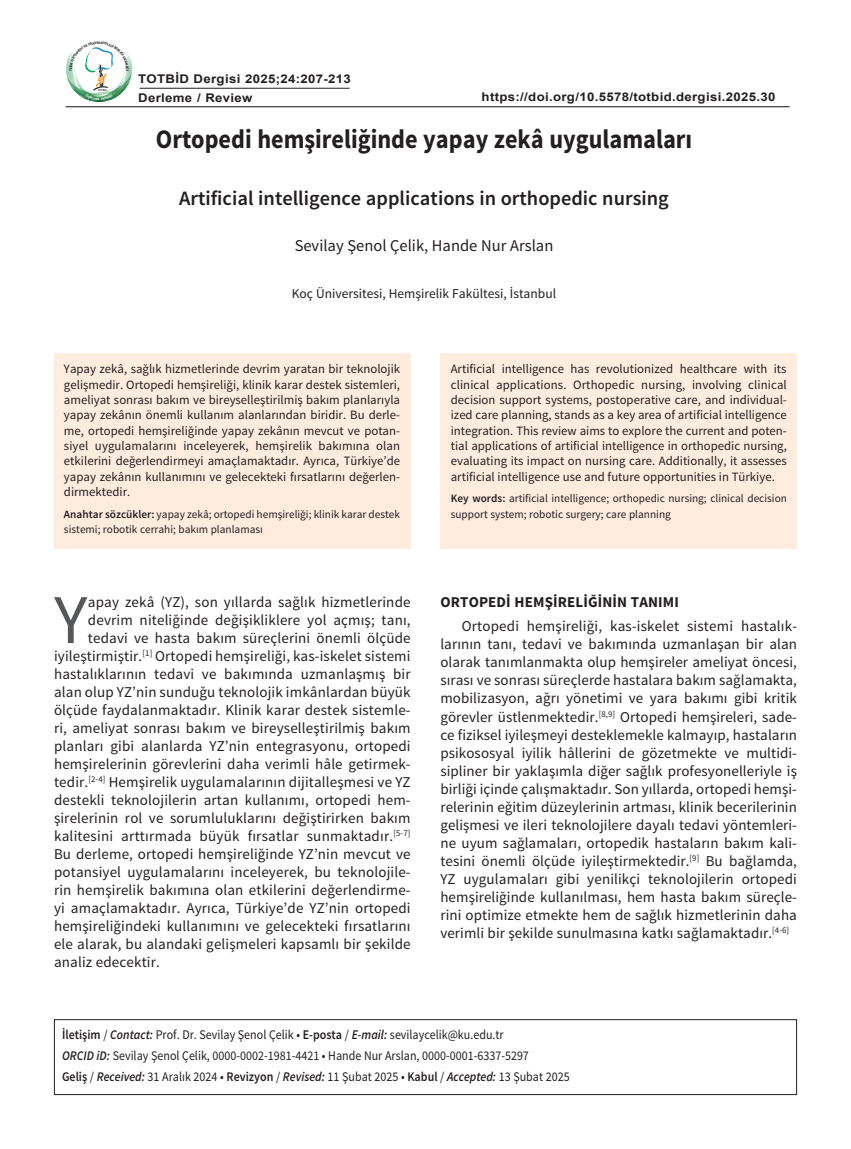
<style>
.page{position:relative;width:851px;height:1149px;background:#fff}
.page>*{position:absolute;margin:0;border:0;box-sizing:border-box;transform-origin:0 0}
.t1{font:69.9px "Source Sans Pro";color:#57585a}
.t2{font:700 26.7px "Source Sans Pro";color:#231f20;scale:.91 1}
.t3{font:600 20.4px "Source Sans Pro";color:#231f20}
.t4{font:16.5px "Source Sans Pro";color:#231f20}
.t5{font:15px/18px "Source Sans Pro";letter-spacing:.01em;color:#231f20;text-align:justify}
.t6{font:700 15px "Source Sans Pro";letter-spacing:.01em;color:#231f20}
.t7{font:13.5px "Source Sans Pro";color:#231f20}
.t8{font:13.2px/20.9px "Source Sans Pro";color:#231f20;scale:.91 1}
.t9{font:12.75px/15.3px "Source Sans Pro";color:#231f20;text-align:justify}
.t10{font:700 12px/18.8px "Arial";letter-spacing:.025em;color:#231f20;scale:1.1 1}
.t11{font:11.25px/15.3px "Source Sans Pro";color:#231f20}
.t12{font:700 3.3px "Myriad Pro";color:#fff}
.t13{font:600 2.7px "Myriad Pro";color:#242724}
.s1{font-weight:600}
.s2{font-weight:600;font-style:italic}
</style>
<div class="page">
<div style="left:440px;top:353px;width:356px;height:196px;background:#feecde"></div>
<div style="left:54px;top:353px;width:356px;height:196px;background:#feecde"></div>
<hr style="left:139px;top:88px;width:210px;height:1px;background:#231f20">
<hr style="left:66px;top:106px;width:723px;height:1px;background:#231f20">
<div style="left:54px;top:1018px;width:742px;height:76px;border:1px solid #231f20"></div>
<svg style="left:66px;top:47px;width:66px;height:55px"></svg>
<p class="t13" style="left:98px;top:88px;width:10px">TOTBİD</p>
<p class="t12" style="left:98px;top:97px;width:3px">E</p>
<p class="t10" style="left:138px;top:70px;width:195px">TOTBİD Dergisi 2025;24:207-213<br>Derleme / Review</p>
<p class="t10" style="left:481px;top:88px;width:268px">https://doi.org/10.5578/totbid.dergisi.2025.30</p>
<h2 class="t2" style="left:156px;top:122px;width:591px">Ortopedi hemşireliğinde yapay zekâ uygulamaları</h2>
<h3 class="t3" style="left:179px;top:186px;width:491px">Artificial intelligence applications in orthopedic nursing</h3>
<p class="t4" style="left:294px;top:236px;width:260px">Sevilay Şenol Çelik, Hande Nur Arslan</p>
<p class="t7" style="left:292px;top:284px;width:266px">Koç Üniversitesi, Hemşirelik Fakültesi, İstanbul</p>
<p class="t9" style="left:64px;top:361px;width:337px">Yapay zekâ, sağlık hizmetlerinde devrim yaratan bir teknolojik gelişmedir. Ortopedi hemşireliği, klinik karar destek sistemleri, ameliyat sonrası bakım ve bireyselleştirilmiş bakım planlarıyla yapay zekânın önemli kullanım alanlarından biridir. Bu derle&shy;me, ortopedi hemşireliğinde yapay zekânın mevcut ve potan&shy;siyel uygulamalarını inceleyerek, hemşirelik bakımına olan etkilerini değerlendirmeyi amaçlamaktadır. Ayrıca, Türkiye’de yapay zekânın kullanımını ve gelecekteki fırsatlarını değerlen&shy;dirmektedir.</p>
<p class="t11" style="left:64px;top:506px;width:337px"><span class="s1">Anahtar sözcükler:</span> yapay zekâ; ortopedi hemşireliği; klinik karar destek sistemi; robotik cerrahi; bakım planlaması</p>
<h1 class="t1" style="left:54px;top:576px;width:34px">Y</h1>
<p class="t5" style="left:88px;top:593px;width:324px">apay zekâ (YZ), son yıllarda sağlık hizmetlerinde</p>
<p class="t5" style="left:88px;top:611px;width:324px">devrim niteliğinde değişikliklere yol açmış; tanı,</p>
<p class="t5" style="left:88px;top:629px;width:324px">tedavi ve hasta bakım süreçlerini önemli ölçüde</p>
<p class="t5" style="left:54px;top:647px;width:358px">iyileştirmiştir.<sup>[1]</sup> Ortopedi hemşireliği, kas-iskelet sistemi</p>
<p class="t5" style="left:54px;top:665px;width:358px">hastalıklarının tedavi ve bakımında uzmanlaşmış bir</p>
<p class="t5" style="left:54px;top:683px;width:358px">alan olup YZ’nin sunduğu teknolojik imkânlardan büyük</p>
<p class="t5" style="left:54px;top:701px;width:358px">ölçüde faydalanmaktadır. Klinik karar destek sistemle-</p>
<p class="t5" style="left:54px;top:719px;width:358px">ri, ameliyat sonrası bakım ve bireyselleştirilmiş bakım</p>
<p class="t5" style="left:54px;top:737px;width:358px">planları gibi alanlarda YZ’nin entegrasyonu, ortopedi</p>
<p class="t5" style="left:54px;top:755px;width:358px">hemşirelerinin görevlerini daha verimli hâle getirmek-</p>
<p class="t5" style="left:54px;top:773px;width:358px">tedir.<sup>[2-4]</sup> Hemşirelik uygulamalarının dijitalleşmesi ve YZ</p>
<p class="t5" style="left:54px;top:791px;width:358px">destekli teknolojilerin artan kullanımı, ortopedi hem-</p>
<p class="t5" style="left:54px;top:809px;width:358px">şirelerinin rol ve sorumluluklarını değiştirirken bakım</p>
<p class="t5" style="left:54px;top:827px;width:358px">kalitesini arttırmada büyük fırsatlar sunmaktadır.<sup>[5-7]</sup></p>
<p class="t5" style="left:54px;top:845px;width:358px">Bu derleme, ortopedi hemşireliğinde YZ’nin mevcut ve</p>
<p class="t5" style="left:54px;top:863px;width:358px">potansiyel uygulamalarını inceleyerek, bu teknolojile-</p>
<p class="t5" style="left:54px;top:881px;width:358px">rin hemşirelik bakımına olan etkilerini değerlendirme-</p>
<p class="t5" style="left:54px;top:899px;width:358px">yi amaçlamaktadır. Ayrıca, Türkiye’de YZ’nin ortopedi</p>
<p class="t5" style="left:54px;top:917px;width:358px">hemşireliğindeki kullanımını ve gelecekteki fırsatlarını</p>
<p class="t5" style="left:54px;top:935px;width:358px">ele alarak, bu alandaki gelişmeleri kapsamlı bir şekilde</p>
<p class="t5" style="left:54px;top:953px;width:107px">analiz edecektir.</p>
<p class="t9" style="left:450px;top:361px;width:337px">Artificial intelligence has revolutionized healthcare with its clinical applications. Orthopedic nursing, involving clinical decision support systems, postoperative care, and individual&shy;ized care planning, stands as a key area of artificial intelligence integration. This review aims to explore the current and poten&shy;tial applications of artificial intelligence in orthopedic nursing, evaluating its impact on nursing care. Additionally, it assesses artificial intelligence use and future opportunities in Türkiye.</p>
<p class="t11" style="left:450px;top:491px;width:337px"><span class="s1">Key words:</span> artificial intelligence; orthopedic nursing; clinical decision support system; robotic surgery; care planning</p>
<p class="t6" style="left:440px;top:592px;width:240px">ORTOPEDİ HEMŞİRELİĞİNİN TANIMI</p>
<p class="t5" style="left:440px;top:617px;width:358px;text-indent:21px">Ortopedi hemşireliği, kas-iskelet sistemi hastalık&shy;larının tanı, tedavi ve bakımında uzmanlaşan bir alan olarak tanımlanmakta olup hemşireler ameliyat öncesi, sırası ve sonrası süreçlerde hastalara bakım sağlamakta, mobilizasyon, ağrı yönetimi ve yara bakımı gibi kritik görevler üstlenmektedir.<sup>[8,9]</sup> Ortopedi hemşireleri, sade&shy;ce fiziksel iyileşmeyi desteklemekle kalmayıp, hastaların psikososyal iyilik hâllerini de gözetmekte ve multidi&shy;sipliner bir yaklaşımla diğer sağlık profesyonelleriyle iş birliği içinde çalışmaktadır. Son yıllarda, ortopedi hemşi&shy;relerinin eğitim düzeylerinin artması, klinik becerilerinin gelişmesi ve ileri teknolojilere dayalı tedavi yöntemleri&shy;ne uyum sağlamaları, ortopedik hastaların bakım kali&shy;tesini önemli ölçüde iyileştirmektedir.<sup>[9]</sup> Bu bağlamda, YZ uygulamaları gibi yenilikçi teknolojilerin ortopedi hemşireliğinde kullanılması, hem hasta bakım süreçle&shy;rini optimize etmekte hem de sağlık hizmetlerinin daha verimli bir şekilde sunulmasına katkı sağlamaktadır.<sup>[4-6]</sup></p>
<p class="t8" style="left:62px;top:1024px;width:559px"><span class="s1">İletişim</span> / <span class="s2">Contact:</span> Prof. Dr. Sevilay Şenol Çelik • <span class="s1">E-posta</span> / <span class="s2">E-mail:</span> sevilaycelik@ku.edu.tr<br><span class="s2">ORCID iD:</span> Sevilay Şenol Çelik, 0000-0002-1981-4421 • Hande Nur Arslan, 0000-0001-6337-5297<br><span class="s1">Geliş</span> / <span class="s2">Received:</span> 31 Aralık 2024 • <span class="s1">Revizyon</span> / <span class="s2">Revised:</span> 11 Şubat 2025 • <span class="s1">Kabul</span> / <span class="s2">Accepted:</span> 13 Şubat 2025</p>
</div>
